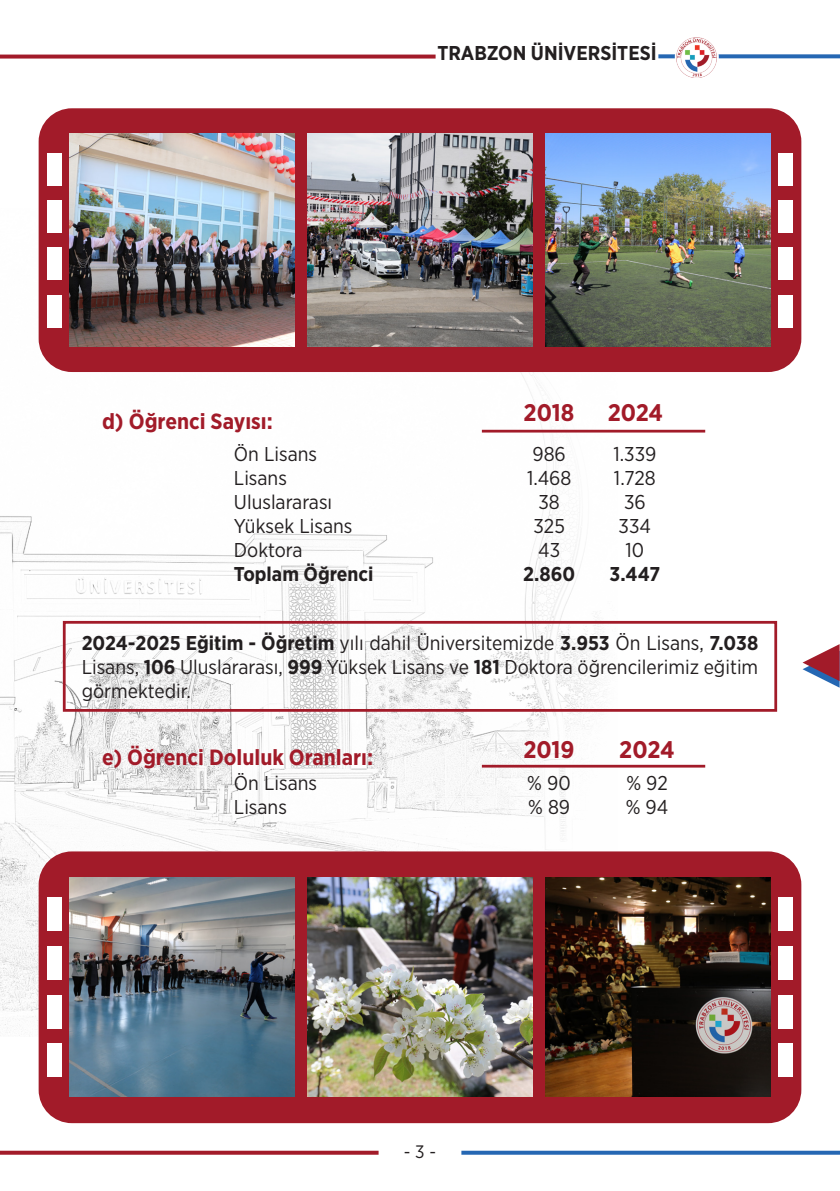
<style>
.page{position:relative;width:840px;height:1191px;background:#fff}
.page>*{position:absolute;margin:0;border:0;box-sizing:border-box;transform-origin:0 0}
.t1{font:52.2px "Times New Roman";color:#2567b3}
.t2{font:52.2px "Times New Roman";color:#a21b29}
.t3{font:700 24px "Gotham Narrow";letter-spacing:-.005em;color:#a21b29}
.t4{font:700 22px "Gotham Narrow";color:#a21b29}
.t5{font:20px/24px "Gotham Narrow";color:#231f20;text-align:justify}
.t6{font:700 20px "Gotham Narrow";color:#231f20}
.t7{font:18px "Gotham Narrow";color:#231f20}
.s1{font-weight:700}
</style>
<div class="page">
<img style="left:0;top:208px;width:617px;height:829px">
<svg style="left:0;top:55px;width:435px;height:4px;background:#ac3440"></svg>
<svg style="left:658px;top:54px;width:181px;height:4px"></svg>
<svg style="left:674px;top:35px;width:44px;height:44px"></svg>
<img style="left:676px;top:37px;width:40px;height:40px">
<svg style="left:461px;top:1150px;width:378px;height:4px;background:#4c82c0"></svg>
<svg style="left:0;top:1150px;width:378px;height:4px;background:#b2444f"></svg>
<hr style="left:481px;top:430px;width:223px;height:2px;background:#a21b29">
<div style="left:39px;top:851px;width:761px;height:272px;background:#a21b29;border-radius:33px"></div>
<img style="left:69px;top:877px;width:225px;height:219px">
<img style="left:307px;top:877px;width:225px;height:219px">
<img style="left:545px;top:877px;width:225px;height:219px">
<div style="left:778px;top:897px;width:14px;height:34px;background:#fff"></div>
<div style="left:778px;top:946px;width:14px;height:33px;background:#fff"></div>
<div style="left:778px;top:994px;width:14px;height:34px;background:#fff"></div>
<div style="left:778px;top:1043px;width:14px;height:34px;background:#fff"></div>
<div style="left:47px;top:897px;width:15px;height:34px;background:#fff"></div>
<div style="left:47px;top:946px;width:15px;height:33px;background:#fff"></div>
<div style="left:47px;top:994px;width:15px;height:34px;background:#fff"></div>
<div style="left:47px;top:1043px;width:15px;height:34px;background:#fff"></div>
<div style="left:39px;top:108px;width:761px;height:264px;background:#a21b29;border-radius:33px"></div>
<img style="left:69px;top:134px;width:225px;height:212px">
<img style="left:307px;top:134px;width:225px;height:212px">
<img style="left:545px;top:134px;width:225px;height:212px">
<div style="left:778px;top:153px;width:14px;height:32px;background:#fff"></div>
<div style="left:778px;top:200px;width:14px;height:33px;background:#fff"></div>
<div style="left:778px;top:247px;width:14px;height:33px;background:#fff"></div>
<div style="left:778px;top:295px;width:14px;height:32px;background:#fff"></div>
<div style="left:47px;top:153px;width:15px;height:32px;background:#fff"></div>
<div style="left:47px;top:200px;width:15px;height:33px;background:#fff"></div>
<div style="left:47px;top:247px;width:15px;height:33px;background:#fff"></div>
<div style="left:47px;top:295px;width:15px;height:32px;background:#fff"></div>
<hr style="left:481px;top:765px;width:223px;height:2px;background:#a21b29">
<div style="left:63px;top:621px;width:713px;height:90px;border:3px solid #a21b29"></div>
<p class="t6" style="left:437px;top:41px;width:221px">TRABZON ÜNİVERSİTESİ</p>
<p class="t4" style="left:102px;top:407px;width:172px">d) Öğrenci Sayısı:</p>
<p class="t3" style="left:523px;top:397px;width:52px">2018</p>
<p class="t3" style="left:607px;top:397px;width:57px">2024</p>
<p class="t5" style="left:234px;top:441px;width:85px">Ön Lisans</p>
<p class="t5" style="left:234px;top:465px;width:54px">Lisans</p>
<p class="t5" style="left:234px;top:489px;width:100px">Uluslararası</p>
<p class="t5" style="left:234px;top:513px;width:120px">Yüksek Lisans</p>
<p class="t5" style="left:234px;top:537px;width:70px">Doktora</p>
<p class="t6" style="left:234px;top:561px;width:141px">Toplam Öğrenci</p>
<p class="t5" style="left:532px;top:441px;width:35px">986</p>
<p class="t5" style="left:526px;top:465px;width:46px">1.468</p>
<p class="t5" style="left:538px;top:489px;width:23px">38</p>
<p class="t5" style="left:533px;top:513px;width:33px">325</p>
<p class="t5" style="left:538px;top:537px;width:23px">43</p>
<p class="t6" style="left:523px;top:561px;width:53px">2.860</p>
<p class="t5" style="left:613px;top:441px;width:44px">1.339</p>
<p class="t5" style="left:613px;top:465px;width:43px">1.728</p>
<p class="t5" style="left:623px;top:489px;width:23px">36</p>
<p class="t5" style="left:618px;top:513px;width:34px">334</p>
<p class="t5" style="left:625px;top:537px;width:20px">10</p>
<p class="t6" style="left:609px;top:561px;width:52px">3.447</p>
<p class="t5" style="left:82px;top:631px;width:677px"><span class="s1">2024-2025 Eğitim - Öğretim</span> yılı dahil Üniversitemizde <span class="s1">3.953</span> Ön Lisans, <span class="s1">7.038<br></span>Lisans, <span class="s1">106</span> Uluslararası, <span class="s1">999</span> Yüksek Lisans ve <span class="s1">181</span> Doktora öğrencilerimiz eğitim görmektedir.</p>
<p class="t4" style="left:102px;top:743px;width:272px">e) Öğrenci Doluluk Oranları:</p>
<p class="t3" style="left:523px;top:734px;width:53px">2019</p>
<p class="t3" style="left:619px;top:734px;width:57px">2024</p>
<p class="t5" style="left:234px;top:770px;width:85px">Ön Lisans</p>
<p class="t5" style="left:234px;top:794px;width:54px">Lisans</p>
<p class="t5" style="left:527px;top:770px;width:45px">% 90</p>
<p class="t5" style="left:527px;top:794px;width:43px">% 89</p>
<p class="t5" style="left:626px;top:770px;width:43px">% 92</p>
<p class="t5" style="left:625px;top:794px;width:44px">% 94</p>
<p class="t2" style="left:846px;top:699px;width:53px;rotate:-180deg">►</p>
<p class="t1" style="left:846px;top:706px;width:53px;rotate:-180deg">►</p>
<p class="t7" style="left:403px;top:1140px;width:34px">- 3 -</p>
</div>
